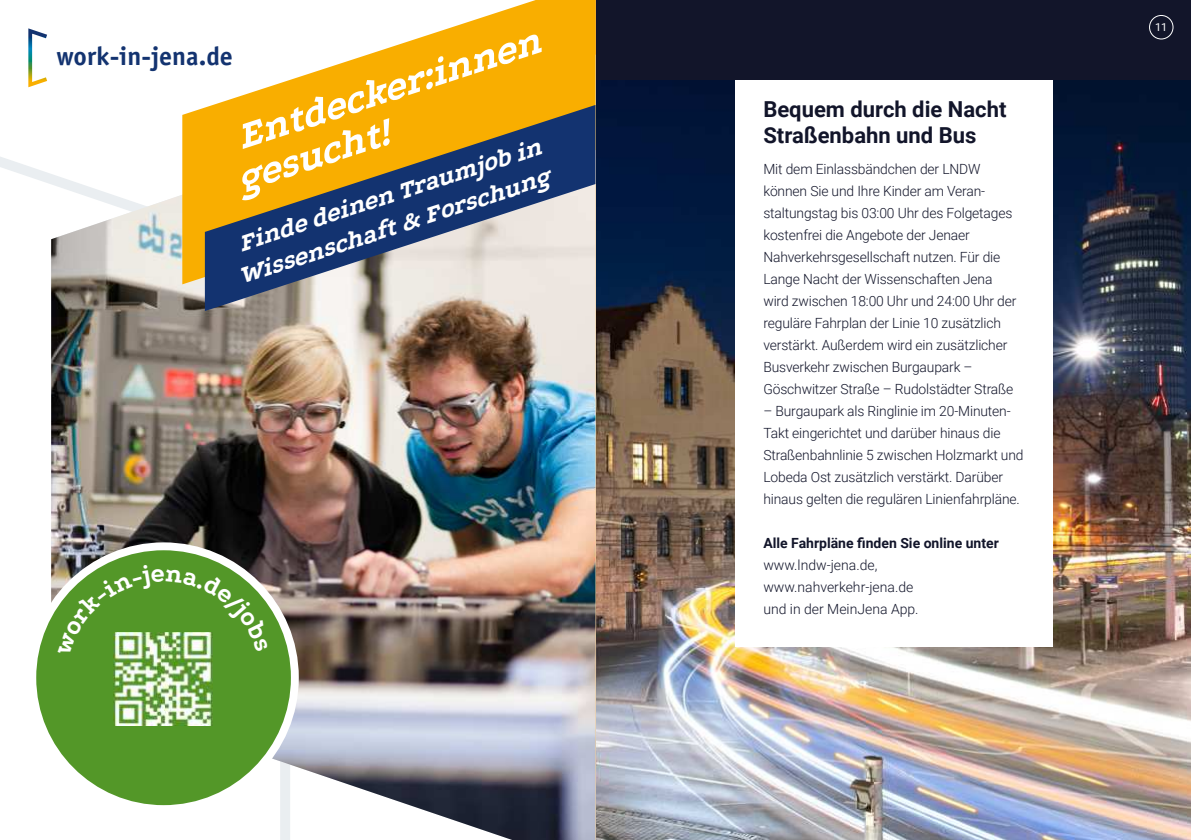
<style>
.page{position:relative;width:1191px;height:840px;background:#fff}
.page>*{position:absolute;margin:0;border:0;box-sizing:border-box;transform-origin:0 0}
.t1{font:italic 800 40px/40.4px "Podkova";color:#fff}
.t2{font:italic 800 26px/31.2px "Podkova";color:#fff;text-align:center}
.t3{font:700 26px "Officina Sans Std";color:#133370}
.t4{font:700 22px/26.4px "Roboto";color:#12152a}
.t5{font:300 14px/22px "Roboto";letter-spacing:-.01em;color:#12152a}
.t6{font:700 14px "Roboto";color:#12152a}
.t7{font:11px "Roboto";color:#fff}
</style>
<div class="page">
<div style="left:595px;top:0;width:596px;height:82px;background:#12152a"></div>
<div style="left:1149px;top:15px;width:24px;height:24px;border:1px solid #fff;border-radius:50%"></div>
<img style="left:595px;top:81px;width:596px;height:758px">
<div style="left:735px;top:80px;width:318px;height:566px;background:#fff"></div>
<svg style="left:28px;top:28px;width:19px;height:60px"></svg>
<img style="left:51px;top:174px;width:544px;height:665px">
<svg style="left:182px;top:0;width:413px;height:284px;fill:#f9ae00"></svg>
<svg style="left:205px;top:105px;width:390px;height:206px;background:#988b69"></svg>
<div style="left:32px;top:546px;width:263px;height:262px;background:#539728;border-radius:50%"></div>
<div style="left:28px;top:542px;width:271px;height:270px;border:8px solid #fff;border-radius:50%"></div>
<img style="left:114px;top:655px;width:98px;height:69px">
<svg style="left:58px;top:564px;width:211px;height:91px"></svg>
<h2 class="t3" style="left:57px;top:46px;width:178px">work-in-jena.de</h2>
<h1 class="t1" style="left:220px;top:126px;width:331px;text-indent:13px;rotate:-18deg">Entdecker:innen gesucht!</h1>
<h2 class="t2" style="left:225px;top:234px;width:329px;rotate:-18deg">Finde deinen Traumjob in<br>Wissenschaft &amp; Forschung</h2>
<h3 class="t4" style="left:763px;top:98px;width:245px">Bequem durch die Nacht<br>Straßenbahn und Bus</h3>
<p class="t5" style="left:763px;top:158px;width:255px">Mit dem Einlassbändchen der LNDW können Sie und Ihre Kinder am Veran&shy;staltungstag bis 03:00 Uhr des Folgetages kostenfrei die Angebote der Jenaer Nahverkehrsgesellschaft nutzen. Für die Lange Nacht der Wissenschaften Jena wird zwischen 18:00 Uhr und 24:00 Uhr der reguläre Fahrplan der Linie 10 zusätzlich verstärkt. Außerdem wird ein zusätzlicher Busverkehr zwischen Burgaupark – Göschwitzer Straße – Rudolstädter Straße</p>
<p class="t5" style="left:763px;top:400px;width:262px">– Burgaupark als Ringlinie im 20-Minuten-Takt eingerichtet und darüber hinaus die Straßenbahnlinie 5 zwischen Holzmarkt und Lobeda Ost zusätzlich verstärkt. Darüber hinaus gelten die regulären Linienfahrpläne.</p>
<p class="t6" style="left:763px;top:533px;width:237px">Alle Fahrpläne 昀椀nden Sie online unter</p>
<p class="t5" style="left:763px;top:554px;width:157px">www.lndw-jena.de, www.nahverkehr-jena.de und in der MeinJena App.</p>
<p class="t7" style="left:1155px;top:23px;width:14px">11</p>
</div>
